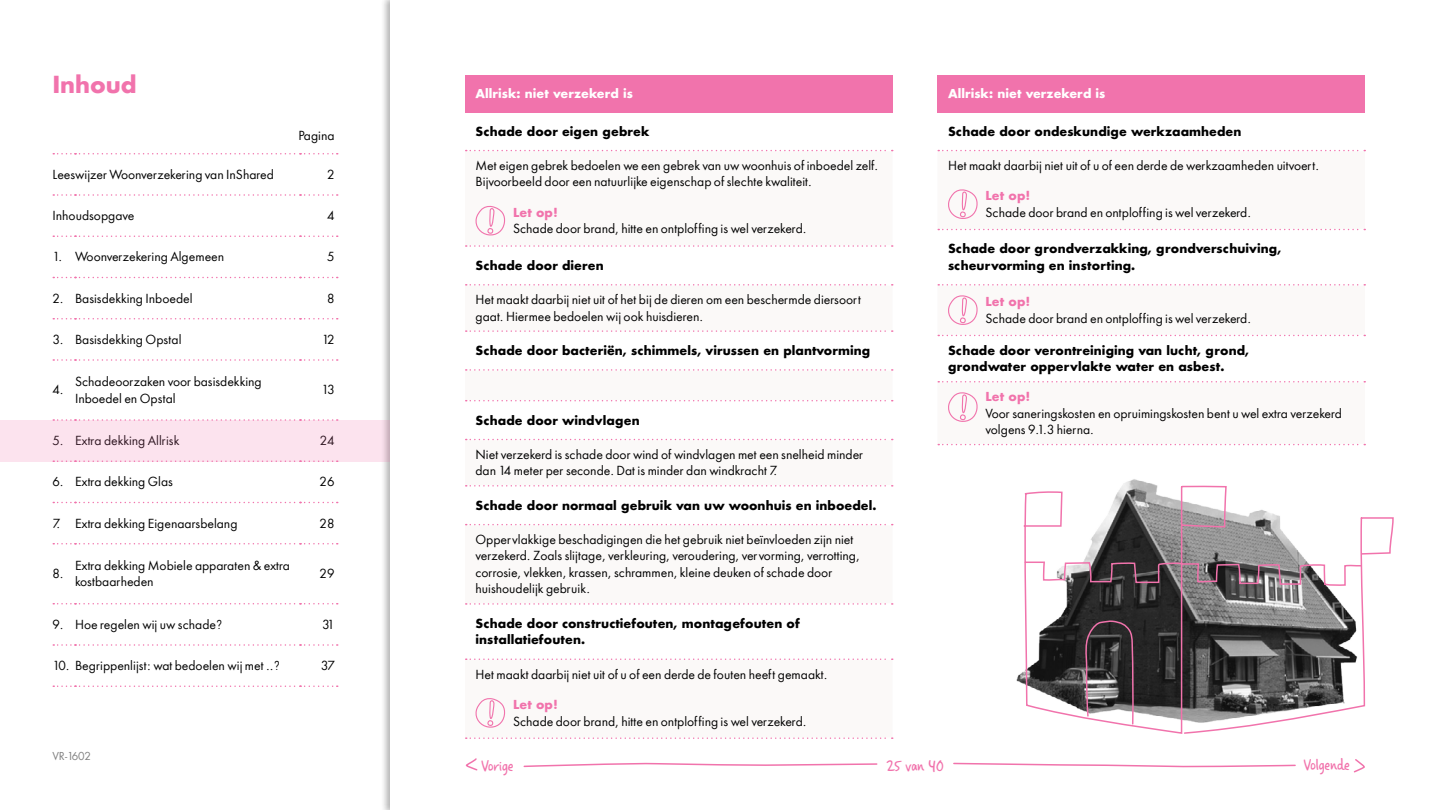
<style>
.page{position:relative;width:1440px;height:810px;background:#fff}
.page>*{position:absolute;margin:0;border:0;box-sizing:border-box;transform-origin:0 0}
.t1{font:700 22.5px "In Shared Sans";letter-spacing:-.01em;color:#f173ac}
.t2{font:16.5px "Casino Hand";letter-spacing:-.01em;color:#f173ac}
.t3{font:12px/16.5px "In Shared Sans";color:#000}
.t4{font:700 12px/16.5px "In Shared Sans";color:#000}
.t5{font:700 12px "In Shared Sans";color:#fff}
.t6{font:700 12px "In Shared Sans";color:#f173ac}
.t7{font:10.5px "In Shared Sans";letter-spacing:-.01em;color:#808080}
</style>
<div class="page">
<svg style="left:53px;top:153px;width:285px;height:1px"></svg>
<svg style="left:53px;top:194px;width:285px;height:2px"></svg>
<svg style="left:53px;top:236px;width:285px;height:1px"></svg>
<svg style="left:53px;top:277px;width:285px;height:1px"></svg>
<svg style="left:53px;top:318px;width:285px;height:2px"></svg>
<svg style="left:53px;top:359px;width:285px;height:2px"></svg>
<svg style="left:53px;top:419px;width:285px;height:1px"></svg>
<svg style="left:53px;top:461px;width:285px;height:1px"></svg>
<svg style="left:53px;top:502px;width:285px;height:1px"></svg>
<svg style="left:53px;top:543px;width:285px;height:1px"></svg>
<svg style="left:53px;top:603px;width:285px;height:1px"></svg>
<svg style="left:53px;top:644px;width:285px;height:2px"></svg>
<svg style="left:53px;top:686px;width:285px;height:1px"></svg>
<svg style="left:523px;top:763px;width:355px;height:5px"></svg>
<svg style="left:953px;top:762px;width:343px;height:5px"></svg>
<div style="left:465px;top:75px;width:427px;height:37px;background:#f173ac"></div>
<svg style="left:466px;top:150px;width:427px;height:1px"></svg>
<svg style="left:466px;top:245px;width:427px;height:2px"></svg>
<svg style="left:466px;top:284px;width:427px;height:2px"></svg>
<svg style="left:466px;top:330px;width:427px;height:2px"></svg>
<svg style="left:466px;top:369px;width:427px;height:2px"></svg>
<svg style="left:466px;top:400px;width:427px;height:1px"></svg>
<svg style="left:466px;top:439px;width:427px;height:1px"></svg>
<svg style="left:466px;top:485px;width:427px;height:2px"></svg>
<svg style="left:466px;top:524px;width:427px;height:1px"></svg>
<svg style="left:466px;top:603px;width:427px;height:2px"></svg>
<svg style="left:466px;top:658px;width:427px;height:2px"></svg>
<svg style="left:466px;top:737px;width:427px;height:2px"></svg>
<svg style="left:475px;top:205px;width:31px;height:31px"></svg>
<svg style="left:475px;top:698px;width:31px;height:30px"></svg>
<div style="left:938px;top:75px;width:427px;height:37px;background:#f173ac"></div>
<svg style="left:938px;top:151px;width:427px;height:293px"></svg>
<svg style="left:938px;top:150px;width:427px;height:1px"></svg>
<svg style="left:938px;top:229px;width:427px;height:1px"></svg>
<svg style="left:938px;top:284px;width:427px;height:2px"></svg>
<svg style="left:938px;top:335px;width:427px;height:1px"></svg>
<svg style="left:938px;top:381px;width:427px;height:2px"></svg>
<svg style="left:938px;top:444px;width:427px;height:1px"></svg>
<svg style="left:946px;top:188px;width:33px;height:32px"></svg>
<svg style="left:946px;top:294px;width:33px;height:32px"></svg>
<svg style="left:946px;top:391px;width:33px;height:31px"></svg>
<svg style="left:1023px;top:485px;width:371px;height:249px"></svg>
<div style="left:0;top:420px;width:389px;height:41px;background:#fce3ee"></div>
<svg style="left:1353px;top:759px;width:12px;height:14px"></svg>
<svg style="left:465px;top:758px;width:13px;height:13px"></svg>
<h1 class="t1" style="left:52px;top:69px;width:86px">Inhoud</h1>
<p class="t3" style="left:298px;top:127px;width:38px">Pagina</p>
<p class="t3" style="left:53px;top:166px;width:223px">Leeswijzer Woonverzekering van InShared</p>
<p class="t3" style="left:327px;top:166px;width:9px">2</p>
<p class="t3" style="left:53px;top:207px;width:84px">Inhoudsopgave</p>
<p class="t3" style="left:327px;top:207px;width:9px">4</p>
<p class="t3" style="left:53px;top:249px;width:173px">1. Woonverzekering Algemeen</p>
<p class="t3" style="left:327px;top:249px;width:9px">5</p>
<p class="t3" style="left:53px;top:290px;width:142px">2. Basisdekking Inboedel</p>
<p class="t3" style="left:327px;top:290px;width:9px">8</p>
<p class="t3" style="left:53px;top:331px;width:131px">3. Basisdekking Opstal</p>
<p class="t3" style="left:322px;top:331px;width:14px">12</p>
<p class="t3" style="left:53px;top:382px;width:13px">4.</p>
<p class="t3" style="left:75px;top:374px;width:188px">Schadeoorzaken voor basisdekking<br>Inboedel en Opstal</p>
<p class="t3" style="left:322px;top:382px;width:14px">13</p>
<p class="t3" style="left:53px;top:432px;width:128px">5. Extra dekking Allrisk</p>
<p class="t3" style="left:320px;top:432px;width:16px">24</p>
<p class="t3" style="left:53px;top:474px;width:122px">6. Extra dekking Glas</p>
<p class="t3" style="left:320px;top:474px;width:16px">26</p>
<p class="t3" style="left:53px;top:515px;width:186px">7. Extra dekking Eigenaarsbelang</p>
<p class="t3" style="left:320px;top:515px;width:16px">28</p>
<p class="t3" style="left:53px;top:566px;width:13px">8.</p>
<p class="t3" style="left:75px;top:557px;width:217px">Extra dekking Mobiele apparaten &amp; extra kostbaarheden</p>
<p class="t3" style="left:320px;top:566px;width:16px">29</p>
<p class="t3" style="left:53px;top:616px;width:171px">9. Hoe regelen wij uw schade?</p>
<p class="t3" style="left:322px;top:616px;width:14px">31</p>
<p class="t3" style="left:53px;top:657px;width:229px">10. Begrippenlijst: wat bedoelen wij met ..?</p>
<p class="t3" style="left:321px;top:657px;width:15px">37</p>
<p class="t7" style="left:52px;top:749px;width:40px">VR-1602</p>
<p class="t5" style="left:476px;top:85px;width:159px">Allrisk: niet verzekerd is</p>
<p class="t4" style="left:476px;top:123px;width:176px">Schade door eigen gebrek</p>
<p class="t3" style="left:476px;top:157px;width:404px">Met eigen gebrek bedoelen we een gebrek van uw woonhuis of inboedel zelf.<br>Bijvoorbeeld door een natuurlijke eigenschap of slechte kwaliteit.</p>
<p class="t6" style="left:513px;top:204px;width:46px">Let op!</p>
<p class="t3" style="left:513px;top:221px;width:295px">Schade door brand, hitte en ontploffing is wel verzekerd.</p>
<p class="t4" style="left:476px;top:257px;width:130px">Schade door dieren</p>
<p class="t3" style="left:476px;top:291px;width:387px">Het maakt daarbij niet uit of het bij de dieren om een beschermde diersoort gaat. Hiermee bedoelen wij ook huisdieren.</p>
<p class="t4" style="left:476px;top:342px;width:396px">Schade door bacteriën, schimmels, virussen en plantvorming</p>
<p class="t4" style="left:476px;top:412px;width:166px">Schade door windvlagen</p>
<p class="t3" style="left:476px;top:446px;width:389px">Niet verzekerd is schade door wind of windvlagen met een snelheid minder dan 14 meter per seconde. Dat is minder dan windkracht 7.</p>
<p class="t4" style="left:476px;top:497px;width:403px">Schade door normaal gebruik van uw woonhuis en inboedel.</p>
<p class="t3" style="left:476px;top:531px;width:386px">Oppervlakkige beschadigingen die het gebruik niet beïnvloeden zijn niet verzekerd. Zoals slijtage, verkleuring, veroudering, vervorming, verrotting, corrosie, vlekken, krassen, schrammen, kleine deuken of schade door huishoudelijk gebruik.</p>
<p class="t4" style="left:476px;top:615px;width:326px">Schade door constructiefouten, montagefouten of installatiefouten.</p>
<p class="t3" style="left:476px;top:666px;width:353px">Het maakt daarbij niet uit of u of een derde de fouten heeft gemaakt.</p>
<p class="t6" style="left:513px;top:696px;width:46px">Let op!</p>
<p class="t3" style="left:513px;top:713px;width:295px">Schade door brand, hitte en ontploffing is wel verzekerd.</p>
<p class="t5" style="left:948px;top:85px;width:159px">Allrisk: niet verzekerd is</p>
<p class="t4" style="left:948px;top:123px;width:295px">Schade door ondeskundige werkzaamheden</p>
<p class="t3" style="left:948px;top:157px;width:373px">Het maakt daarbij niet uit of u of een derde de werkzaamheden uitvoert.</p>
<p class="t6" style="left:986px;top:188px;width:46px">Let op!</p>
<p class="t3" style="left:986px;top:204px;width:267px">Schade door brand en ontploffing is wel verzekerd.</p>
<p class="t4" style="left:948px;top:240px;width:335px">Schade door grondverzakking, grondverschuiving, scheurvorming en instorting.</p>
<p class="t6" style="left:986px;top:294px;width:46px">Let op!</p>
<p class="t3" style="left:986px;top:310px;width:267px">Schade door brand en ontploffing is wel verzekerd.</p>
<p class="t4" style="left:948px;top:342px;width:303px">Schade door verontreiniging van lucht, grond, grondwater oppervlakte water en asbest.</p>
<p class="t6" style="left:986px;top:388px;width:46px">Let op!</p>
<p class="t3" style="left:986px;top:405px;width:358px">Voor saneringskosten en opruimingskosten bent u wel extra verzekerd volgens 9.1.3 hierna.</p>
<h2 class="t2" style="left:481px;top:756px;width:34px">Vorige</h2>
<h2 class="t2" style="left:1304px;top:755px;width:48px">Volgende</h2>
<h2 class="t2" style="left:886px;top:756px;width:59px">25 van 40</h2>
</div>
